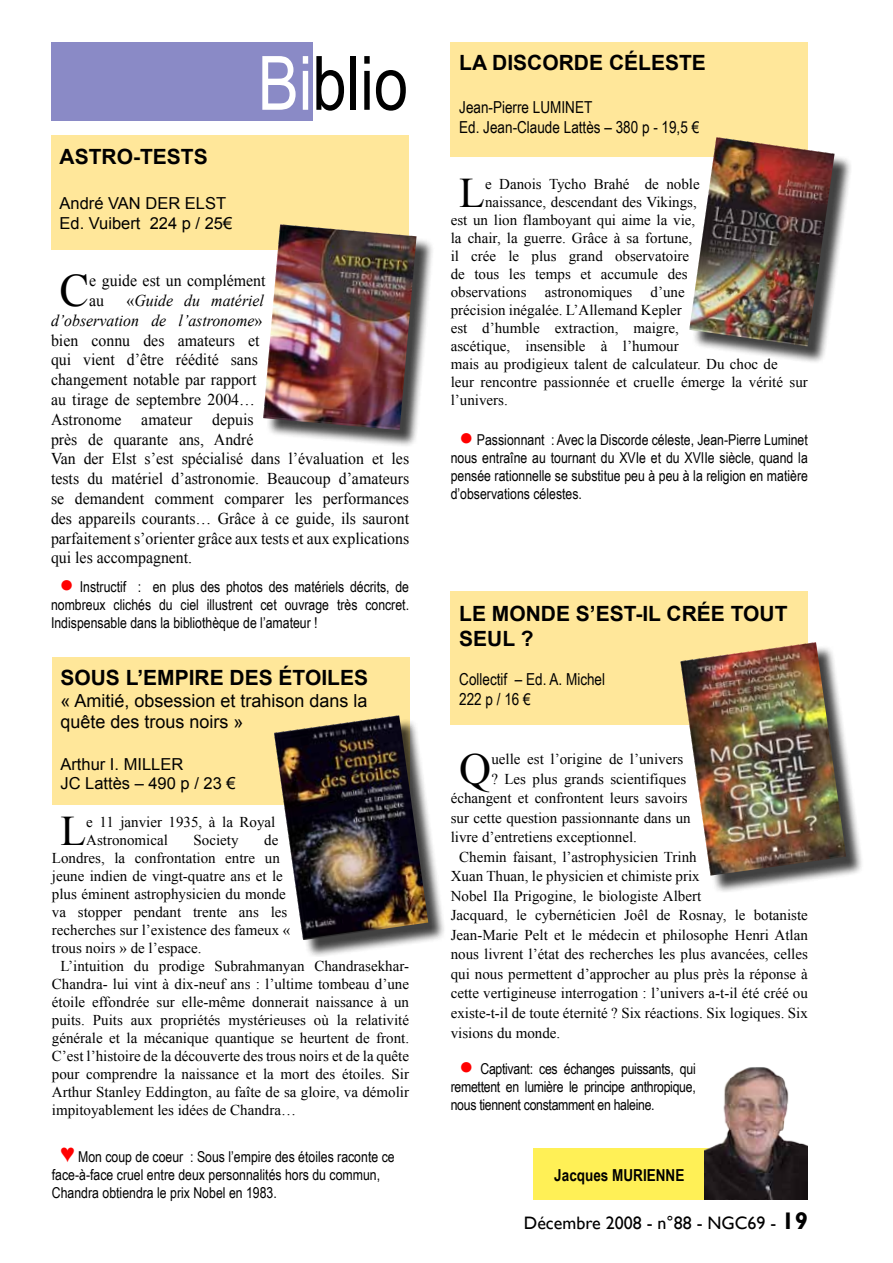
<style>
.page{position:relative;width:893px;height:1263px;background:#fff}
.page>*{position:absolute;margin:0;border:0;box-sizing:border-box;transform-origin:0 0}
.t1{font:75px "Arial Narrow";color:#000}
.t2{font:46.35px "Times New Roman";color:#000;scale:.96 1}
.t3{font:44.4px "Times New Roman";color:#000}
.t4{font:42.15px "Times New Roman";color:#000}
.t5{font:700 21px/25.2px "Arial";color:#000}
.t6{font:18px/21.6px "Arial";color:#000}
.t7{font:18px "Gill Sans";color:#000}
.t8{font:16.5px/19.8px "Times New Roman";color:#000;scale:.96 1}
.t9{font:16.5px/19.8px "Arial Narrow";color:#000}
.t10{font:16.5px/19.8px "Arial";color:#000}
.t11{font:700 16.5px "Arial Narrow";color:#000}
.t12{font:15px/18px "Times New Roman";color:#000}
.t13{font:15px/18px "Arial Narrow";color:#000;text-align:justify}
.s1{color:#fff}
.s2{font-style:italic}
.s3{font-family:"Arial";font-size:24px;color:#f00}
.s4{font-weight:700;font-size:24px}
</style>
<div class="page">
<div style="left:451px;top:591px;width:357px;height:134px;background:#ffe79a"></div>
<div style="left:52px;top:657px;width:357px;height:147px;background:#ffe79a"></div>
<div style="left:533px;top:1148px;width:201px;height:51px;background:#fff056"></div>
<img style="left:704px;top:1067px;width:104px;height:132px">
<div style="left:51px;top:135px;width:357px;height:115px;background:#ffe79a"></div>
<div style="left:683px;top:644px;width:180px;height:249px;background:#000;opacity:.75"></div>
<img style="left:680px;top:642px;width:166px;height:234px">
<div style="left:265px;top:227px;width:169px;height:221px;background:#000;opacity:.75"></div>
<img style="left:263px;top:224px;width:154px;height:206px">
<div style="left:276px;top:717px;width:170px;height:240px;background:#000;opacity:.75"></div>
<img style="left:274px;top:715px;width:154px;height:225px">
<div style="left:51px;top:43px;width:262px;height:78px;background:#8a8ac6"></div>
<div style="left:451px;top:43px;width:357px;height:114px;background:#ffe79a"></div>
<div style="left:691px;top:139px;width:161px;height:225px;background:#000;opacity:.75"></div>
<img style="left:689px;top:137px;width:146px;height:209px">
<h1 class="t1" style="left:258px;top:28px;width:152px"><span class="s1">Bi</span>blio</h1>
<h3 class="t5" style="left:459px;top:50px;width:248px">LA DISCORDE CÉLESTE</h3>
<p class="t9" style="left:459px;top:97px;width:241px">Jean-Pierre LUMINET<br>Ed. Jean-Claude Lattès – 380 p - 19,5 €</p>
<h3 class="t5" style="left:60px;top:144px;width:150px">ASTRO-TESTS</h3>
<p class="t10" style="left:60px;top:193px;width:174px">André VAN DER ELST<br>Ed. Vuibert 224 p / 25€</p>
<h2 class="t2" style="left:60px;top:259px;width:32px">C</h2>
<p class="t8" style="left:89px;top:270px;width:185px">e guide est un complément au</p>
<p class="t8" style="left:51px;top:290px;width:375px;text-indent:75px">«<span class="s2">Guide du matériel<br>d’observation de l’astronome</span>»<br>bien connu des amateurs et<br>qui vient d’être réédité sans<br>changement notable par rapport<br>au tirage de septembre 2004…<br>Astronome amateur depuis<br>près de quarante ans, André<br>Van der Elst s’est spécialisé dans l’évaluation et les tests du matériel d’astronomie. Beaucoup d’amateurs se demandent comment comparer les performances des appareils courants… Grâce à ce guide, ils sauront parfaitement s’orienter grâce aux tests et aux explications qui les accompagnent.</p>
<p class="t13" style="left:51px;top:577px;width:360px;text-indent:8px"><span class="s3">●</span> Instructif : en plus des photos des matériels décrits, de nombreux clichés du ciel illustrent cet ouvrage très concret.<br>Indispensable dans la bibliothèque de l’amateur !</p>
<h3 class="t5" style="left:60px;top:666px;width:309px">SOUS L’EMPIRE DES ÉTOILES</h3>
<p class="t6" style="left:60px;top:690px;width:309px">« Amitié, obsession et trahison dans la quête des trous noirs »</p>
<p class="t10" style="left:60px;top:754px;width:177px">Arthur I. MILLER<br>JC Lattès – 490 p / 23 €</p>
<h3 class="t4" style="left:60px;top:803px;width:27px">L</h3>
<p class="t12" style="left:86px;top:813px;width:191px">e 11 janvier 1935, à la Royal<br>Astronomical</p>
<p class="t12" style="left:194px;top:831px;width:46px">Society</p>
<p class="t12" style="left:264px;top:831px;width:16px">de</p>
<p class="t12" style="left:52px;top:849px;width:229px">Londres, la confrontation entre un</p>
<p class="t12" style="left:52px;top:867px;width:232px">jeune indien de vingt-quatre ans et le</p>
<p class="t12" style="left:52px;top:885px;width:235px">plus éminent astrophysicien du monde</p>
<p class="t12" style="left:52px;top:903px;width:237px">va stopper pendant trente ans les</p>
<p class="t12" style="left:52px;top:921px;width:240px">recherches sur l’existence des fameux «</p>
<p class="t12" style="left:52px;top:939px;width:151px">trous noirs » de l’espace.</p>
<p class="t12" style="left:60px;top:957px;width:350px">L’intuition du prodige Subrahmanyan Chandrasekhar-</p>
<p class="t12" style="left:52px;top:975px;width:359px">Chandra- lui vint à dix-neuf ans : l’ultime tombeau d’une</p>
<p class="t12" style="left:52px;top:993px;width:359px">étoile effondrée sur elle-même donnerait naissance à un</p>
<p class="t12" style="left:52px;top:1011px;width:359px">puits. Puits aux propriétés mystérieuses où la relativité</p>
<p class="t12" style="left:52px;top:1029px;width:359px">générale et la mécanique quantique se heurtent de front.</p>
<p class="t12" style="left:52px;top:1047px;width:359px">C’est l’histoire de la découverte des trous noirs et de la quête</p>
<p class="t12" style="left:52px;top:1065px;width:359px">pour comprendre la naissance et la mort des étoiles. Sir</p>
<p class="t12" style="left:52px;top:1083px;width:359px">Arthur Stanley Eddington, au faîte de sa gloire, va démolir</p>
<p class="t12" style="left:52px;top:1101px;width:246px">impitoyablement les idées de Chandra…</p>
<p class="t13" style="left:52px;top:1147px;width:344px;text-align:left;text-indent:9px"><span class="s3">♥</span> Mon coup de coeur : Sous l’empire des étoiles raconte ce face-à-face cruel entre deux personnalités hors du commun,<br>Chandra obtiendra le prix Nobel en 1983.</p>
<h3 class="t4" style="left:459px;top:165px;width:27px">L</h3>
<p class="t12" style="left:485px;top:175px;width:216px">e Danois Tycho Brahé de noble</p>
<p class="t12" style="left:485px;top:193px;width:213px">naissance, descendant des Vikings,</p>
<p class="t12" style="left:451px;top:211px;width:246px">est un lion flamboyant qui aime la vie,</p>
<p class="t12" style="left:451px;top:229px;width:243px">la chair, la guerre. Grâce à sa fortune,</p>
<p class="t12" style="left:451px;top:247px;width:240px">il crée le plus grand observatoire</p>
<p class="t12" style="left:451px;top:265px;width:239px">de tous les temps et accumule des</p>
<p class="t12" style="left:451px;top:283px;width:235px">observations astronomiques d’une</p>
<p class="t12" style="left:451px;top:301px;width:232px">précision inégalée. L’Allemand Kepler</p>
<p class="t12" style="left:451px;top:319px;width:230px">est d’humble extraction, maigre,</p>
<p class="t12" style="left:451px;top:337px;width:229px">ascétique, insensible à l’humour</p>
<p class="t12" style="left:451px;top:355px;width:328px">mais au prodigieux talent de calculateur. Du choc de</p>
<p class="t12" style="left:451px;top:373px;width:359px">leur rencontre passionnée et cruelle émerge la vérité sur</p>
<p class="t12" style="left:451px;top:391px;width:59px">l’univers.</p>
<p class="t13" style="left:451px;top:430px;width:359px;text-indent:9px"><span class="s3">●</span> Passionnant : Avec la Discorde céleste, Jean-Pierre Luminet nous entraîne au tournant du XVIe et du XVIIe siècle, quand la pensée rationnelle se substitue peu à peu à la religion en matière d’observations célestes.</p>
<h3 class="t5" style="left:459px;top:601px;width:330px">LE MONDE S’EST-IL CRÉE TOUT<br>SEUL ?</h3>
<p class="t9" style="left:459px;top:669px;width:147px">Collectif – Ed. A. Michel<br>222 p / 16 €</p>
<h3 class="t3" style="left:459px;top:739px;width:34px">Q</h3>
<p class="t12" style="left:491px;top:750px;width:193px">uelle est l’origine de l’univers</p>
<p class="t12" style="left:491px;top:769px;width:196px">? Les plus grands scientifiques</p>
<p class="t12" style="left:451px;top:789px;width:238px">échangent et confrontent leurs savoirs</p>
<p class="t12" style="left:451px;top:808px;width:241px">sur cette question passionnante dans un</p>
<p class="t12" style="left:451px;top:828px;width:188px">livre d’entretiens exceptionnel.</p>
<p class="t12" style="left:459px;top:847px;width:239px">Chemin faisant, l’astrophysicien Trinh</p>
<p class="t12" style="left:451px;top:867px;width:250px">Xuan Thuan, le physicien et chimiste prix</p>
<p class="t12" style="left:451px;top:886px;width:252px">Nobel Ila Prigogine, le biologiste Albert</p>
<p class="t12" style="left:451px;top:906px;width:359px">Jacquard, le cybernéticien Joêl de Rosnay, le botaniste</p>
<p class="t12" style="left:451px;top:925px;width:359px">Jean-Marie Pelt et le médecin et philosophe Henri Atlan</p>
<p class="t12" style="left:451px;top:945px;width:359px">nous livrent l’état des recherches les plus avancées, celles</p>
<p class="t12" style="left:451px;top:964px;width:359px">qui nous permettent d’approcher au plus près la réponse à</p>
<p class="t12" style="left:451px;top:984px;width:359px">cette vertigineuse interrogation : l’univers a-t-il été créé ou</p>
<p class="t12" style="left:451px;top:1003px;width:359px">existe-t-il de toute éternité ? Six réactions. Six logiques. Six</p>
<p class="t12" style="left:451px;top:1023px;width:111px">visions du monde.</p>
<p class="t13" style="left:451px;top:1059px;width:246px;text-indent:8px"><span class="s3">●</span> Captivant: ces échanges puissants, qui remettent en lumière le principe anthropique, nous tiennent constamment en haleine.</p>
<p class="t11" style="left:554px;top:1163px;width:132px">Jacques MURIENNE</p>
<p class="t7" style="left:524px;top:1212px;width:286px">Décembre 2008 - n°88 - NGC69 - <span class="s4">19</span></p>
</div>
